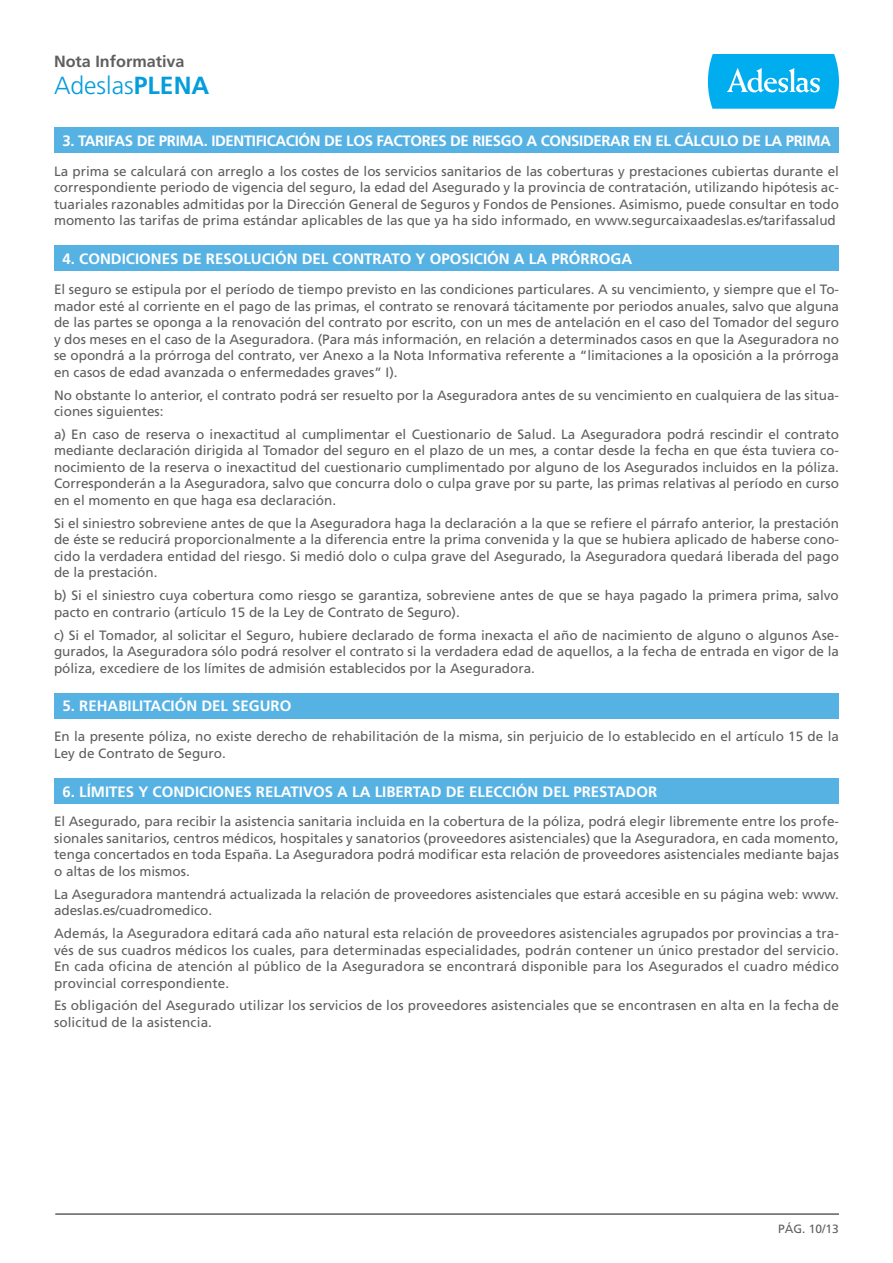
<style>
.page{position:relative;width:893px;height:1263px;background:#fff}
.page>*{position:absolute;margin:0;border:0;box-sizing:border-box;transform-origin:0 0}
.t1{font:300 24.75px "Frutiger";color:#069ddc}
.t2{font:700 16.2px "Frutiger";color:#5f5f62}
.t3{font:700 15px "Frutiger";color:#fff}
.t4{font:700 15px "Frutiger";letter-spacing:-.025em;color:#fff}
.t5{font:13.5px/16.5px "Frutiger";color:#5f5f62;text-align:justify}
.t6{font:12px "Frutiger";color:#5f5f62}
.s1{font-weight:700}
</style>
<div class="page">
<div style="left:54px;top:128px;width:785px;height:25px;background:#57b2e4"></div>
<div style="left:54px;top:246px;width:785px;height:25px;background:#57b2e4"></div>
<div style="left:54px;top:693px;width:785px;height:25px;background:#57b2e4"></div>
<div style="left:54px;top:778px;width:785px;height:25px;background:#57b2e4"></div>
<hr style="left:55px;top:1213px;width:784px;height:2px;background:#5f5f62">
<svg style="left:708px;top:54px;width:131px;height:55px;background:#20b8f0"></svg>
<p class="t2" style="left:54px;top:51px;width:132px">Nota Informativa</p>
<h1 class="t1" style="left:54px;top:71px;width:157px">Adeslas<span class="s1">PLENA</span></h1>
<p class="t4" style="left:63px;top:132px;width:770px">3. TARIFAS DE PRIMA. IDENTIFICACIÓN DE LOS FACTORES DE RIESGO A CONSIDERAR EN EL CÁLCULO DE LA PRIMA</p>
<p class="t5" style="left:54px;top:163px;width:786px">La prima se calculará con arreglo a los costes de los servicios sanitarios de las coberturas y prestaciones cubiertas durante el correspondiente periodo de vigencia del seguro, la edad del Asegurado y la provincia de contratación, utilizando hipótesis ac&shy;tuariales razonables admitidas por la Dirección General de Seguros y Fondos de Pensiones. Asimismo, puede consultar en todo momento las tarifas de prima estándar aplicables de las que ya ha sido informado, en www.segurcaixaadeslas.es/tarifassalud</p>
<p class="t3" style="left:63px;top:250px;width:571px">4. CONDICIONES DE RESOLUCIÓN DEL CONTRATO Y OPOSICIÓN A LA PRÓRROGA</p>
<p class="t5" style="left:54px;top:281px;width:787px">El seguro se estipula por el período de tiempo previsto en las condiciones particulares. A su vencimiento, y siempre que el To&shy;mador esté al corriente en el pago de las primas, el contrato se renovará tácitamente por periodos anuales, salvo que alguna de las partes se oponga a la renovación del contrato por escrito, con un mes de antelación en el caso del Tomador del seguro y dos meses en el caso de la Aseguradora. (Para más información, en relación a determinados casos en que la Aseguradora no se opondrá a la prórroga del contrato, ver Anexo a la Nota Informativa referente a “limitaciones a la oposición a la prórroga en casos de edad avanzada o enfermedades graves” I).</p>
<p class="t5" style="left:54px;top:386px;width:786px">No obstante lo anterior, el contrato podrá ser resuelto por la Aseguradora antes de su vencimiento en cualquiera de las situa&shy;ciones siguientes:</p>
<p class="t5" style="left:54px;top:426px;width:786px">a) En caso de reserva o inexactitud al cumplimentar el Cuestionario de Salud. La Aseguradora podrá rescindir el contrato mediante declaración dirigida al Tomador del seguro en el plazo de un mes, a contar desde la fecha en que ésta tuviera co&shy;nocimiento de la reserva o inexactitud del cuestionario cumplimentado por alguno de los Asegurados incluidos en la póliza.<br>Corresponderán a la Aseguradora, salvo que concurra dolo o culpa grave por su parte, las primas relativas al período en curso en el momento en que haga esa declaración.</p>
<p class="t5" style="left:54px;top:515px;width:787px">Si el siniestro sobreviene antes de que la Aseguradora haga la declaración a la que se refiere el párrafo anterior, la prestación de éste se reducirá proporcionalmente a la diferencia entre la prima convenida y la que se hubiera aplicado de haberse cono&shy;cido la verdadera entidad del riesgo. Si medió dolo o culpa grave del Asegurado, la Aseguradora quedará liberada del pago de la prestación.</p>
<p class="t5" style="left:54px;top:587px;width:786px">b) Si el siniestro cuya cobertura como riesgo se garantiza, sobreviene antes de que se haya pagado la primera prima, salvo pacto en contrario (artículo 15 de la Ley de Contrato de Seguro).</p>
<p class="t5" style="left:54px;top:626px;width:786px">c) Si el Tomador, al solicitar el Seguro, hubiere declarado de forma inexacta el año de nacimiento de alguno o algunos Ase&shy;gurados, la Aseguradora sólo podrá resolver el contrato si la verdadera edad de aquellos, a la fecha de entrada en vigor de la póliza, excediere de los límites de admisión establecidos por la Aseguradora.</p>
<p class="t3" style="left:63px;top:697px;width:230px">5. REHABILITACIÓN DEL SEGURO</p>
<p class="t5" style="left:54px;top:728px;width:786px">En la presente póliza, no existe derecho de rehabilitación de la misma, sin perjuicio de lo establecido en el artículo 15 de la<br>Ley de Contrato de Seguro.</p>
<p class="t3" style="left:63px;top:782px;width:596px">6. LÍMITES Y CONDICIONES RELATIVOS A LA LIBERTAD DE ELECCIÓN DEL PRESTADOR</p>
<p class="t5" style="left:54px;top:813px;width:786px">El Asegurado, para recibir la asistencia sanitaria incluida en la cobertura de la póliza, podrá elegir libremente entre los profe&shy;sionales sanitarios, centros médicos, hospitales y sanatorios (proveedores asistenciales) que la Aseguradora, en cada momento, tenga concertados en toda España. La Aseguradora podrá modificar esta relación de proveedores asistenciales mediante bajas o altas de los mismos.</p>
<p class="t5" style="left:54px;top:886px;width:786px">La Aseguradora mantendrá actualizada la relación de proveedores asistenciales que estará accesible en su página web: www. adeslas.es/cuadromedico.</p>
<p class="t5" style="left:54px;top:925px;width:787px">Además, la Aseguradora editará cada año natural esta relación de proveedores asistenciales agrupados por provincias a tra&shy;vés de sus cuadros médicos los cuales, para determinadas especialidades, podrán contener un único prestador del servicio.<br>En cada oficina de atención al público de la Aseguradora se encontrará disponible para los Asegurados el cuadro médico provincial correspondiente.</p>
<p class="t5" style="left:54px;top:997px;width:786px">Es obligación del Asegurado utilizar los servicios de los proveedores asistenciales que se encontrasen en alta en la fecha de solicitud de la asistencia.</p>
<p class="t6" style="left:778px;top:1221px;width:62px">PÁG. 10/13</p>
</div>
